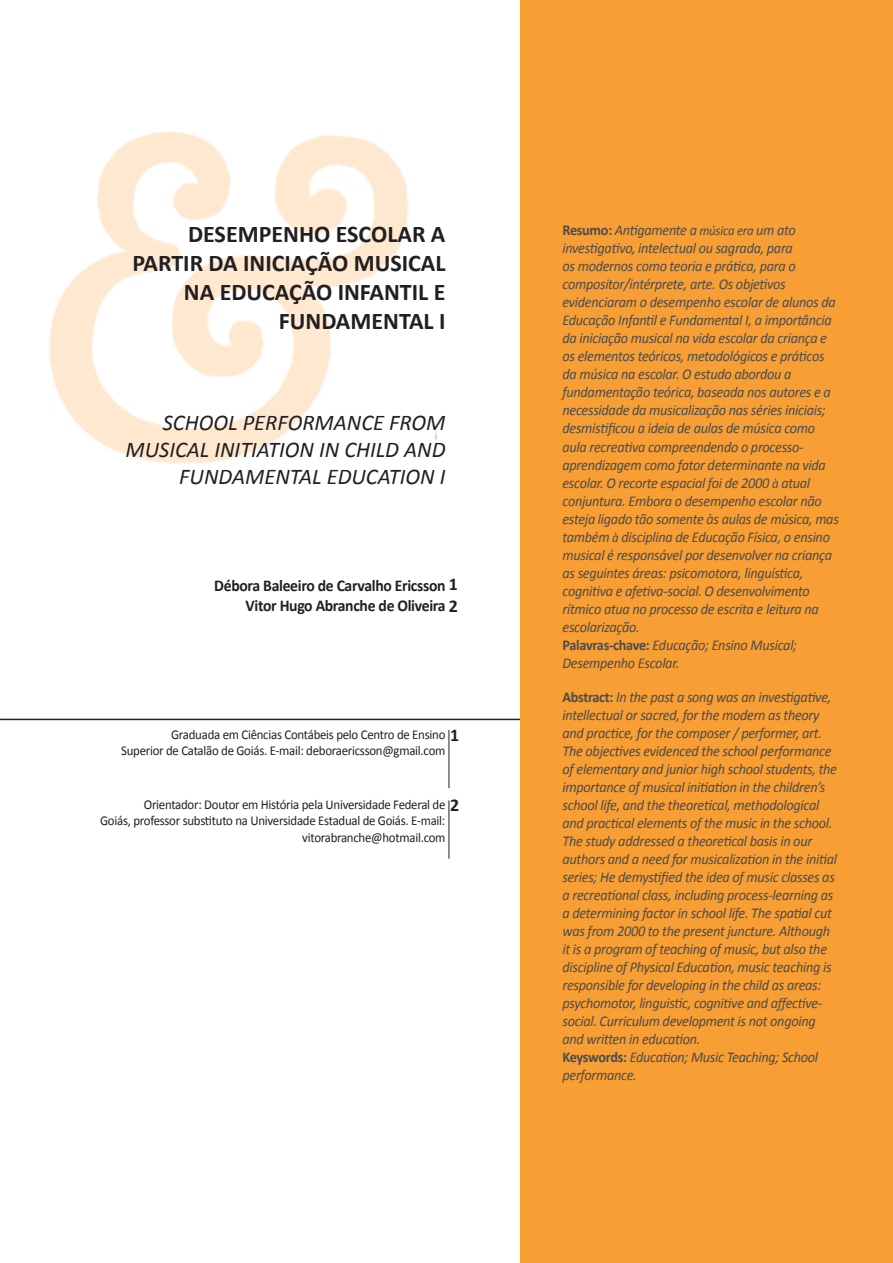
<style>
.page{position:relative;width:893px;height:1263px;background:#fff}
.page>*{position:absolute;margin:0;border:0;box-sizing:border-box;transform-origin:0 0}
.t1{font:700 24px/28.8px "Calibri";color:#231f20;text-align:right}
.t2{font:italic 22.5px/27px "Calibri";color:#231f20;text-align:right}
.t3{font:700 18px "Calibri";color:#231f20}
.t4{font:700 16.5px/19.8px "Calibri";letter-spacing:-.02em;color:#231f20;text-align:right;scale:.95 1}
.t5{font:italic 15px/18px "Calibri";letter-spacing:-.02em;color:#4b4c4d;scale:.95 1}
.t6{font:13.5px/16.2px "Calibri";letter-spacing:-.02em;color:#231f20;text-align:right;scale:.95 1}
.s1{font-size:18px}
.s2{font-weight:700;font-style:normal}
.s3{font-size:13.5px}
</style>
<div class="page">
<div style="left:521px;top:0;width:372px;height:1263px;background:#f79e34"></div>
<img style="left:49px;top:131px;width:387px;height:333px">
<hr style="left:0;top:719px;width:520px;height:1px;background:#231f20">
<hr style="left:449px;top:730px;width:1px;height:58px;background:#231f20">
<hr style="left:449px;top:800px;width:1px;height:59px;background:#231f20">
<h1 class="t1" style="left:132px;top:220px;width:315px">DESEMPENHO ESCOLAR A<br>PARTIR DA INICIAÇÃO MUSICAL<br>NA EDUCAÇÃO INFANTIL E<br>FUNDAMENTAL I</h1>
<h2 class="t2" style="left:126px;top:408px;width:321px">SCHOOL PERFORMANCE FROM<br>MUSICAL INITIATION IN CHILD AND<br>FUNDAMENTAL EDUCATION I</h2>
<p class="t4" style="left:214px;top:576px;width:258px">Débora Baleeiro de Carvalho Ericsson <span class="s1">1<br></span>Vitor Hugo Abranche de Oliveira <span class="s1">2</span></p>
<p class="t6" style="left:121px;top:726px;width:343px">Graduada em Ciências Contábeis pelo Centro de Ensino<br>Superior de Catalão de Goiás. E-mail: deboraericsson@gmail.com</p>
<p class="t3" style="left:450px;top:723px;width:11px">1</p>
<p class="t3" style="left:450px;top:794px;width:11px">2</p>
<p class="t6" style="left:100px;top:797px;width:365px">Orientador: Doutor em História pela Universidade Federal de<br>Goiás, professor substituto na Universidade Estadual de Goiás. E-mail: vitorabranche@hotmail.com</p>
<p class="t5" style="left:562px;top:221px;width:292px"><span class="s2">Resumo:</span> Antigamente a <span class="s3">música era</span> um ato investigativo, intelectual ou sagrada, para<br>os modernos como teoria e prática, para o compositor/intérprete, arte. Os objetivos evidenciaram o desempenho escolar de alunos da Educação Infantil e Fundamental I, a importância da iniciação musical na vida escolar da criança e os elementos teóricos, metodológicos e práticos da música na escolar. O estudo abordou a fundamentação teórica, baseada nos autores e a necessidade da musicalização nas séries iniciais; desmistificou a ideia de aulas de música como aula recreativa compreendendo o processo&shy;aprendizagem como fator determinante na vida escolar. O recorte espacial foi de 2000 <span class="s3">à</span> atual conjuntura. Embora o desempenho escolar não esteja ligado tão somente às aulas de música, mas também <span class="s3">à</span> disciplina de Educação Física, o ensino musical é responsável por desenvolver na criança as seguintes áreas: psicomotora, linguística, cognitiva e afetiva-social. O desenvolvimento rítmico atua no processo de escrita e leitura na escolarização.<br><span class="s2">Palavras-chave:</span> Educação; Ensino Musical; Desempenho Escolar.</p>
<p class="t5" style="left:562px;top:687px;width:291px"><span class="s2">Abstract:</span> In the past a song was an investigative, intellectual or sacred, for the modern as theory and practice, for the composer / performer, art.<br>The objectives evidenced the school performance of elementary and junior high school students, the importance of musical initiation in the children’s school life, and the theoretical, methodological and practical elements of the music in the school.<br>The study addressed a theoretical basis in our authors and a need for musicalization in the initial series; He demystified the idea of music classes as a recreational class, including process-learning as a determining factor in school life. The spatial cut was from 2000 to the present juncture. Although it is a program of teaching of music, but also the discipline of Physical Education, music teaching is responsible for developing in the child as areas: psychomotor, linguistic, cognitive and affective&shy;social. Curriculum development is not ongoing and written in education.<br><span class="s2">Keyswords:</span> Education; Music Teaching; School performance.</p>
</div>
